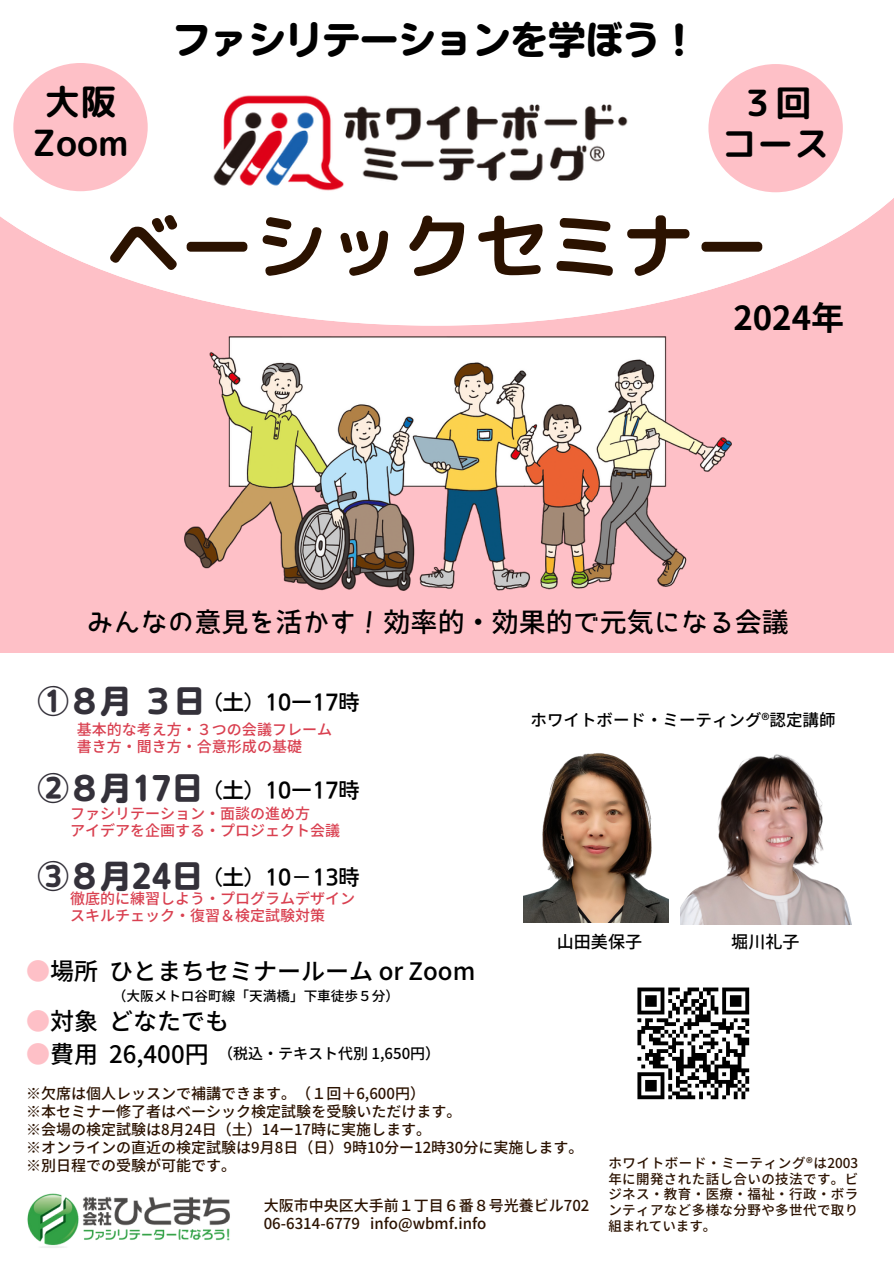
<style>
.page{position:relative;width:894px;height:1264px;background:#fff}
.page>*{position:absolute;margin:0;border:0;box-sizing:border-box;transform-origin:0 0}
.t1{font:73.5px "rounded mplus 1 p bold";color:#2b1200}
.t2{font:37.5px "Nud Motoya Maru Std W6";color:#000}
.t3{font:36px "rounded mplus 1 p bold";color:#000}
.t4{font:700 33px "Noto Sans JP";color:#000}
.t5{font:31.5px "Nud Motoya Maru Std W6";color:#34313a}
.t6{font:700 27px "Bokutachino Gothic 2";color:#000}
.t7{font:500 24px "Noto Sans JP";color:#000}
.t8{font:21px "Nud Motoya Cedar Std W4";color:#000}
.t9{font:500 17.1px "Noto Sans JP";color:#000}
.t10{font:500 16.5px "Noto Sans JP";color:#000}
.t11{font:500 15px "Noto Sans JP";color:#2b1200}
.t12{font:500 15px "Noto Sans JP";color:#d94050}
.t13{font:500 15px "Noto Sans JP";color:#000}
.t14{font:500 13.65px "Noto Sans JP";color:#000}
.t15{font:500 13.5px/15.8px "Noto Sans JP";letter-spacing:.03em;color:#2b1200;text-align:justify}
.s1{color:#fec0c7}
</style>
<div class="page">
<div style="left:0;top:178px;width:893px;height:474px;background:#fec0c7"></div>
<img style="left:184px;top:337px;width:547px;height:253px">
<svg style="left:0;top:63px;width:893px;height:262px"></svg>
<img style="left:211px;top:94px;width:418px;height:99px">
<div style="left:708px;top:64px;width:134px;height:128px;background:#fec0c7;border-radius:50%"></div>
<div style="left:13px;top:63px;width:135px;height:128px;background:#fec0c7;border-radius:50%"></div>
<img style="left:27px;top:1193px;width:203px;height:55px">
<svg style="left:637px;top:987px;width:113px;height:113px"></svg>
<img style="left:523px;top:753px;width:145px;height:169px">
<img style="left:680px;top:754px;width:172px;height:170px">
<p class="t3" style="left:44px;top:76px;width:74px">大阪</p>
<p class="t3" style="left:33px;top:117px;width:97px">Zoom</p>
<p class="t2" style="left:173px;top:21px;width:526px">ファシリテーションを学ぼう！</p>
<p class="t3" style="left:739px;top:77px;width:74px">３回</p>
<p class="t3" style="left:721px;top:118px;width:110px">コース</p>
<p class="t1" style="left:107px;top:194px;width:663px">ベーシックセミナー</p>
<p class="t4" style="left:733px;top:291px;width:112px">2024年</p>
<p class="t6" style="left:86px;top:607px;width:703px">みんなの意見を活かす！効率的・効果的で元気になる会議</p>
<p class="t5" style="left:37px;top:685px;width:161px">①８月３日</p>
<p class="t8" style="left:202px;top:691px;width:159px">（土）10ー17時</p>
<p class="t12" style="left:77px;top:717px;width:256px">基本的な考え方・３つの会議フレーム</p>
<p class="t12" style="left:77px;top:734px;width:226px">書き方・聞き方・合意形成の基礎</p>
<p class="t5" style="left:37px;top:772px;width:159px">②８月 17日</p>
<p class="t8" style="left:202px;top:779px;width:159px">（土）10ー17時</p>
<p class="t12" style="left:70px;top:802px;width:240px">ファシリテーション・面談の進め方</p>
<p class="t12" style="left:70px;top:818px;width:271px">アイデアを企画する・プロジェクト会議</p>
<p class="t5" style="left:37px;top:860px;width:159px">③８月24日</p>
<p class="t8" style="left:202px;top:867px;width:159px">（土）10−13時</p>
<p class="t12" style="left:70px;top:886px;width:286px">徹底的に練習しよう・プログラムデザイン</p>
<p class="t12" style="left:70px;top:903px;width:256px">スキルチェック・復習＆検定試験対策</p>
<p class="t7" style="left:26px;top:951px;width:450px"><span class="s1">●</span>場所ひとまちセミナールーム or Zoom</p>
<p class="t14" style="left:113px;top:985px;width:288px">（大阪メトロ谷町線「天満橋」下車徒歩５分）</p>
<p class="t7" style="left:26px;top:1002px;width:204px"><span class="s1">●</span>対象どなたでも</p>
<p class="t7" style="left:26px;top:1035px;width:184px"><span class="s1">●</span>費用 26,400円</p>
<p class="t13" style="left:218px;top:1041px;width:223px">（税込・テキスト代別 1,650円）</p>
<p class="t10" style="left:530px;top:706px;width:306px">ホワイトボード・ミーティング®︎認定講師</p>
<p class="t9" style="left:556px;top:927px;width:85px">山田美保子</p>
<p class="t9" style="left:731px;top:927px;width:68px">堀川礼子</p>
<p class="t11" style="left:26px;top:1081px;width:400px">※欠席は個人レッスンで補講できます。（１回＋6,600円）</p>
<p class="t11" style="left:26px;top:1099px;width:436px">※本セミナー修了者はベーシック検定試験を受験いただけます。</p>
<p class="t11" style="left:26px;top:1117px;width:406px">※会場の検定試験は8月 24日（土）14ー17時に実施します。</p>
<p class="t11" style="left:26px;top:1135px;width:558px">※オンラインの直近の検定試験は9月 8日（日）9時10分ー12時30分に実施します。</p>
<p class="t11" style="left:26px;top:1153px;width:211px">※別日程での受験が可能です。</p>
<p class="t11" style="left:264px;top:1193px;width:327px">大阪市中央区大手前１丁目６番８号光養ビル702</p>
<p class="t11" style="left:264px;top:1211px;width:224px">06-6314-6779 info@wbmf.info</p>
<p class="t15" style="left:608px;top:1154px;width:251px">ホワイトボード・ミーティング®︎は2003年に開発された話し合いの技法です。ビジネス・教育・医療・福祉・行政・ボランティアなど多様な分野や多世代で取り組まれています。</p>
</div>
